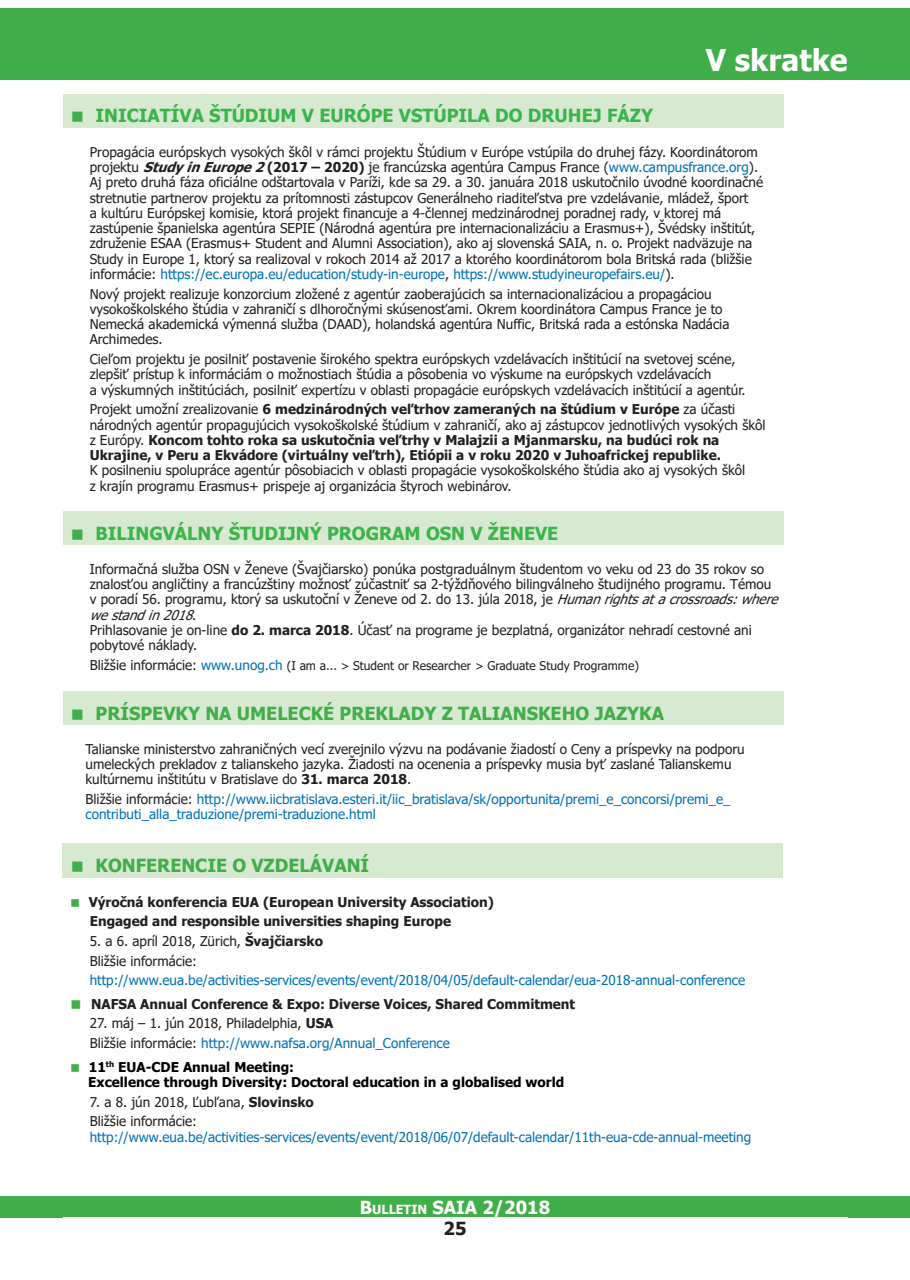
<style>
.page{position:relative;width:910px;height:1280px;background:#fff}
.page>*{position:absolute;margin:0;border:0;box-sizing:border-box;transform-origin:0 0}
.t1{font:700 30px "Tahoma";color:#fff}
.t2{font:700 18px "Tahoma";color:#3ab54a}
.t3{font:700 18px "Tahoma";color:#40ae49}
.t4{font:700 18px "Tahoma";color:#fdfdfd}
.t5{font:700 18px "Tahoma";color:#231f20}
.t6{font:13.5px/15.3px "Tahoma";color:#231f20}
.t7{font:13.5px/19.5px "Tahoma";color:#0072b8}
.t8{font:700 13.5px/19.5px "Tahoma";color:#231f20}
.t9{font:700 13.5px/15.3px "Tahoma";color:#000}
.t10{font:12px "Tahoma";color:#231f20}
.s1{font-weight:700;font-style:italic}
.s2{font-weight:700}
.s3{color:#0072b8}
.s4{font-style:italic}
.s5{font-size:13.5px}
.s6{font-size:13.5px;color:#0072b8}
.s7{color:#231f20}
.s8{font-weight:700;color:#231f20}
.s9{font-size:12.6px}
.s10{color:#fff}
</style>
<div class="page">
<div style="left:0;top:1196px;width:910px;height:21px;background:#40ae49"></div>
<div style="left:0;top:9px;width:910px;height:71px;background:#40ae49"></div>
<div style="left:63px;top:511px;width:720px;height:34px;background:#d8e9d2"></div>
<div style="left:63px;top:691px;width:720px;height:35px;background:#d8e9d2"></div>
<div style="left:63px;top:843px;width:720px;height:34px;background:#d8e9d2"></div>
<div style="left:63px;top:94px;width:720px;height:34px;background:#d8e9d2"></div>
<p class="t1" style="left:706px;top:39px;width:143px">V skratke</p>
<p class="t2" style="left:96px;top:103px;width:559px">INICIATÍVA ŠTÚDIUM V EURÓPE VSTÚPILA DO DRUHEJ FÁZY</p>
<p class="t6" style="left:90px;top:145px;width:675px">Propagácia európskych vysokých škôl v rámci projektu Štúdium v Európe vstúpila do druhej fázy. Koordinátorom projektu <span class="s1">StudyinEurope2</span><span class="s2">(2017 – 2020)</span> je francúzska agentúra Campus France (<span class="s3">www.campusfrance.org</span>).<br>Aj preto druhá fáza oficiálne odštartovala v Paríži, kde sa 29. a 30. januára 2018 uskutočnilo úvodné koordinačné stretnutie partnerov projektu za prítomnosti zástupcov Generálneho riaditeľstva pre vzdelávanie, mládež, šport<br>a kultúru Európskej komisie, ktorá projekt financuje a 4-člennej medzinárodnej poradnej rady, v ktorej má zastúpenie španielska agentúra SEPIE (Národná agentúra pre internacionalizáciu a Erasmus+), Švédsky inštitút, združenie ESAA (Erasmus+ Student and Alumni Association), ako aj slovenská SAIA, n. o. Projekt nadväzuje na Study in Europe 1, ktorý sa realizoval v rokoch 2014 až 2017 a ktorého koordinátorom bola Britská rada (bližšie informácie: <span class="s3">https://ec.europa.eu/education/study-in-europe</span>, <span class="s3">https://www.studyineuropefairs.eu/</span>).</p>
<p class="t6" style="left:90px;top:287px;width:641px">Nový projekt realizuje konzorcium zložené z agentúr zaoberajúcich sa internacionalizáciou a propagáciou vysokoškolského štúdia v zahraničí s dlhoročnými skúsenosťami. Okrem koordinátora Campus France je to Nemecká akademická výmenná služba (DAAD), holandská agentúra Nuffic, Britská rada a estónska Nadácia Archimedes.</p>
<p class="t6" style="left:90px;top:352px;width:657px">Cieľom projektu je posilniť postavenie širokého spektra európskych vzdelávacích inštitúcií na svetovej scéne, zlepšiť prístup k informáciám o možnostiach štúdia a pôsobenia vo výskume na európskych vzdelávacích<br>a výskumných inštitúciách, posilniť expertízu v oblasti propagácie európskych vzdelávacích inštitúcií a agentúr.</p>
<p class="t6" style="left:90px;top:402px;width:677px">Projekt umožní zrealizovanie <span class="s2">6 medzinárodných veľtrhov zameraných na štúdium v Európe</span> za účasti národných agentúr propagujúcich vysokoškolské štúdium v zahraničí, ako aj zástupcov jednotlivých vysokých škôl z Európy. <span class="s2">Koncom tohto roka sa uskutočnia veľtrhy v Malajzii a Mjanmarsku, na budúci rok na Ukrajine, v Peru a Ekvádore (virtuálny veľtrh), Etiópii a v roku 2020 v Juhoafrickej republike.<br></span>K posilneniu spolupráce agentúr pôsobiacich v oblasti propagácie vysokoškolského štúdia ako aj vysokých škôl<br>z krajín programu Erasmus+ prispeje aj organizácia štyroch webinárov.</p>
<p class="t2" style="left:96px;top:520px;width:464px">BILINGVÁLNY ŠTUDIJNÝ PROGRAM OSN V ŽENEVE</p>
<p class="t6" style="left:90px;top:562px;width:696px">Informačná služba OSN v Ženeve (Švajčiarsko) ponúka postgraduálnym študentom vo veku od 23 do 35 rokov so znalosťou angličtiny a francúzštiny možnosť zúčastniť sa 2-týždňového bilingválneho študijného programu. Témou<br>v poradí 56. programu, ktorý sa uskutoční v Ženeve od 2. do 13. júla 2018, je <span class="s4">Humanrightsatacrossroads:where westandin2018</span>.<br>Prihlasovanie je on-line <span class="s2">do 2. marca 2018</span>. Účasť na programe je bezplatná, organizátor nehradí cestovné ani pobytové náklady.</p>
<p class="t10" style="left:90px;top:657px;width:551px"><span class="s5">Bližšie informácie:</span> <span class="s6">www.unog.ch</span> (I am a... &gt; Student or Researcher &gt; Graduate Study Programme)</p>
<p class="t3" style="left:96px;top:700px;width:570px">PRÍSPEVKY NA UMELECKÉ PREKLADY Z TALIANSKEHO JAZYKA</p>
<p class="t6" style="left:86px;top:742px;width:661px">Talianske ministerstvo zahraničných vecí zverejnilo výzvu na podávanie žiadostí o Ceny a príspevky na podporu umeleckých prekladov z talianskeho jazyka. Žiadosti na ocenenia a príspevky musia byť zaslané Talianskemu kultúrnemu inštitútu v Bratislave do <span class="s2">31. marca 2018</span>.</p>
<p class="t7" style="left:86px;top:792px;width:646px;line-height:15.3px"><span class="s7">Bližšie informácie:</span> http://www.iicbratislava.esteri.it/iic_bratislava/sk/opportunita/premi_e_concorsi/premi_e_ contributi_alla_traduzione/premi-traduzione.html</p>
<p class="t3" style="left:96px;top:852px;width:275px">KONFERENCIE O VZDELÁVANÍ</p>
<p class="t8" style="left:89px;top:893px;width:407px">Výročná konferencia EUA (European University Association)<br>Engaged and responsible universities shaping Europe</p>
<p class="t7" style="left:90px;top:932px;width:657px"><span class="s7">5. a 6. apríl 2018, Zürich,</span> <span class="s8">Švajčiarsko<br></span><span class="s7">Bližšie informácie: </span>http://www.eua.be/activities-services/events/event/2018/04/05/default-calendar/eua-2018-annual-conference</p>
<p class="t8" style="left:91px;top:995px;width:486px">NAFSA Annual Conference &amp; Expo: Diverse Voices, Shared Commitment</p>
<p class="t6" style="left:90px;top:1014px;width:362px;line-height:19.5px">27. máj – 1. jún 2018, Philadelphia, <span class="s2">USA<br></span>Bližšie informácie: <span class="s3">http://www.nafsa.org/Annual_Conference</span></p>
<p class="t9" style="left:88px;top:1060px;width:478px">11<sup>th</sup> EUA-CDE Annual Meeting:<br>Excellence through Diversity: Doctoral education in a globalised world</p>
<p class="t6" style="left:90px;top:1093px;width:226px;line-height:19.5px">7. a 8. jún 2018, Ľubľana, <span class="s2">Slovinsko<br></span>Bližšie informácie:</p>
<p class="t7" style="left:90px;top:1128px;width:663px">http://www.eua.be/activities-services/events/event/2018/06/07/default-calendar/11th-eua-cde-annual-meeting</p>
<p class="t4" style="left:360px;top:1194px;width:192px">B<span class="s9">ULLETIN</span> SAIA <span class="s10">2</span>/2018</p>
<p class="t5" style="left:443px;top:1215px;width:24px">25</p>
</div>
